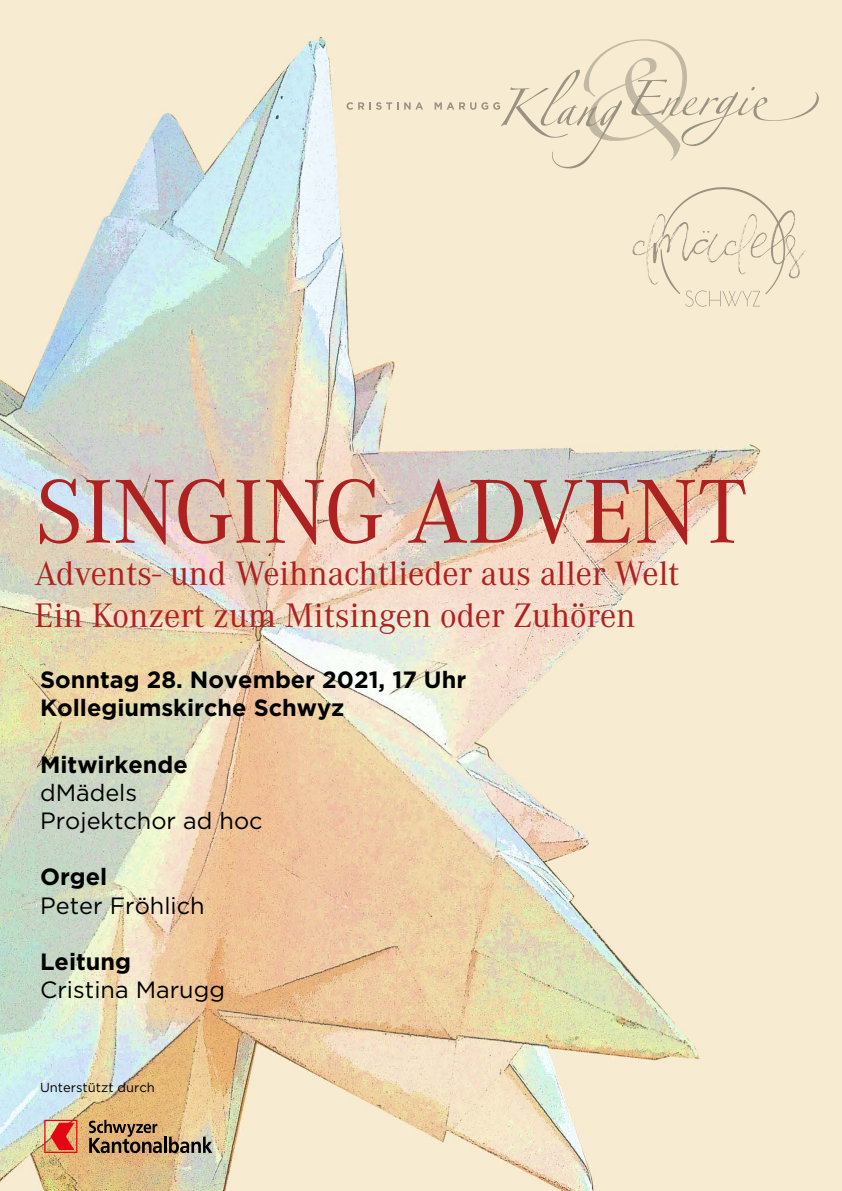
<style>
.page{position:relative;width:842px;height:1191px;background:#fff}
.page>*{position:absolute;margin:0;border:0;box-sizing:border-box;transform-origin:0 0}
.t1{font:94.1px "Corporate A";color:#ad2221}
.t2{font:35.3px "Corporate A";color:#ad2221}
.t3{font:700 23.5px "Gotham";color:#000}
.t4{font:23.5px "Gotham";color:#000}
.t5{font:13px "Gotham";color:#000}
</style>
<div class="page">
<img style="left:0;top:0;width:842px;height:1191px">
<svg style="left:347px;top:102px;width:76px;height:8px"></svg>
<svg style="left:435px;top:39px;width:384px;height:129px;background:#f0e4cb"></svg>
<svg style="left:89px;top:1119px;width:73px;height:34px;background:#987850"></svg>
<hr style="left:164px;top:1136px;width:3px;height:16px;background:#000">
<svg style="left:169px;top:1136px;width:43px;height:17px"></svg>
<svg style="left:44px;top:1119px;width:33px;height:34px"></svg>
<svg style="left:632px;top:187px;width:174px;height:120px;background:#f0e4cb"></svg>
<p class="t1" style="left:35px;top:460px;width:714px">SINGING ADVENT</p>
<p class="t2" style="left:35px;top:554px;width:646px">Advents- und Weihnachtlieder aus aller Welt</p>
<p class="t2" style="left:35px;top:596px;width:603px">Ein Konzert zum Mitsingen oder Zuhören</p>
<p class="t3" style="left:40px;top:666px;width:428px">Sonntag 28. November 2021, 17 Uhr</p>
<p class="t3" style="left:40px;top:694px;width:306px">Kollegiumskirche Schwyz</p>
<p class="t3" style="left:40px;top:750px;width:149px">Mitwirkende</p>
<p class="t4" style="left:40px;top:779px;width:99px">dMädels</p>
<p class="t4" style="left:40px;top:807px;width:224px">Projektchor ad hoc</p>
<p class="t3" style="left:40px;top:863px;width:69px">Orgel</p>
<p class="t4" style="left:40px;top:892px;width:166px">Peter Fröhlich</p>
<p class="t3" style="left:40px;top:948px;width:93px">Leitung</p>
<p class="t4" style="left:40px;top:977px;width:186px">Cristina Marugg</p>
<p class="t5" style="left:40px;top:1080px;width:116px">Unterstützt durch</p>
</div>
